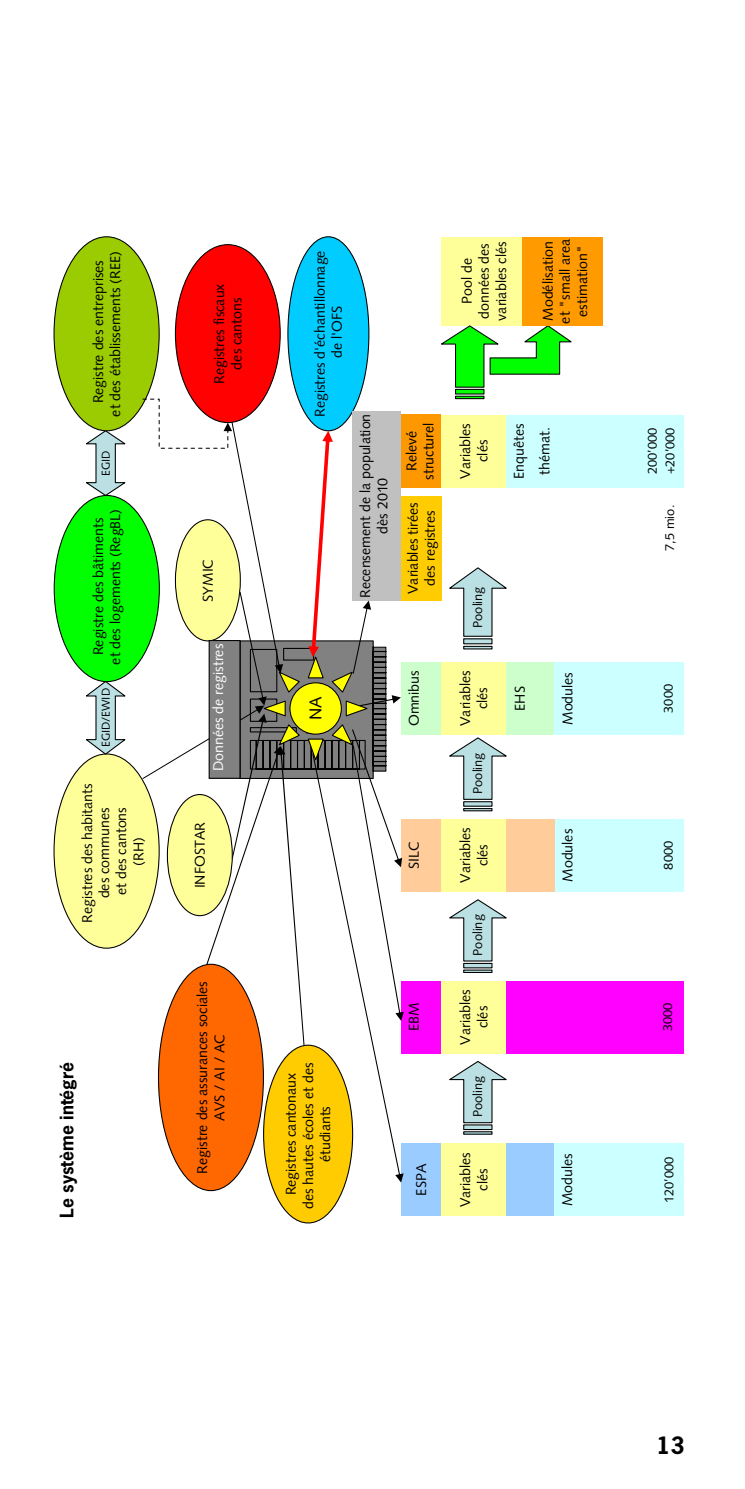
<style>
.page{position:relative;width:745px;height:1489px;background:#fff}
.page>*{position:absolute;margin:0;border:0;box-sizing:border-box;transform-origin:0 0}
.t1{font:700 22.5px "News Gothic Std";color:#000}
.t2{font:700 17.5px "News Gothic Std";color:#000}
.t3{font:17px "Syntax";color:#000}
.t4{font:14.25px/17px "Syntax";color:#000;text-align:center}
.t5{font:14.25px "Syntax";color:#fff}
.t6{font:12.75px/17.5px "Syntax";letter-spacing:.005em;color:#000}
.t7{font:11.5px "Syntax";letter-spacing:.005em;color:#000}
</style>
<div class="page">
<div style="left:175px;top:245px;width:105px;height:177px;background:#ff0101;border-radius:50%"></div>
<div style="left:54px;top:754px;width:105px;height:194px;background:#ffff9a;border-radius:50%"></div>
<div style="left:54px;top:495px;width:105px;height:186px;background:#01ff01;border-radius:50%"></div>
<svg style="left:86px;top:680px;width:40px;height:75px"></svg>
<div style="left:263px;top:1045px;width:89px;height:177px;background:#ffcc01;border-radius:50%"></div>
<div style="left:288px;top:237px;width:80px;height:194px;background:#01ccff;border-radius:50%"></div>
<div style="left:554px;top:818px;width:129px;height:73px;background:#cff"></div>
<div style="left:401px;top:662px;width:40px;height:72px;background:#cfc"></div>
<div style="left:401px;top:818px;width:40px;height:73px;background:#ffcc9a"></div>
<div style="left:401px;top:1143px;width:40px;height:72px;background:#9accff"></div>
<div style="left:401px;top:980px;width:40px;height:73px;background:#ff01ff"></div>
<div style="left:441px;top:980px;width:65px;height:73px;background:#ffff9a"></div>
<div style="left:506px;top:980px;width:177px;height:73px;background:#ff01ff"></div>
<div style="left:441px;top:818px;width:65px;height:73px;background:#ffff9a"></div>
<div style="left:506px;top:818px;width:48px;height:73px;background:#ffcc9a"></div>
<div style="left:441px;top:1143px;width:65px;height:72px;background:#ffff9a"></div>
<div style="left:506px;top:1143px;width:48px;height:72px;background:#9accff"></div>
<div style="left:554px;top:1143px;width:129px;height:72px;background:#cff"></div>
<div style="left:441px;top:662px;width:65px;height:72px;background:#ffff9a"></div>
<div style="left:506px;top:662px;width:48px;height:72px;background:#cfc"></div>
<div style="left:441px;top:237px;width:81px;height:89px;background:#ffff9a"></div>
<div style="left:54px;top:237px;width:105px;height:194px;background:#9acc01;border-radius:50%"></div>
<svg style="left:86px;top:429px;width:40px;height:68px"></svg>
<svg style="left:441px;top:325px;width:131px;height:74px"></svg>
<div style="left:522px;top:237px;width:81px;height:89px;background:#ff9a01"></div>
<div style="left:403px;top:414px;width:29px;height:73px;background:#fe9800"></div>
<img style="left:432px;top:422px;width:8px;height:65px">
<svg style="left:432px;top:414px;width:8px;height:8px"></svg>
<div style="left:441px;top:414px;width:65px;height:73px;background:#ffff9a"></div>
<div style="left:401px;top:495px;width:40px;height:105px;background:#ffcc01"></div>
<div style="left:554px;top:662px;width:129px;height:72px;background:#cff"></div>
<div style="left:506px;top:414px;width:177px;height:73px;background:#cff"></div>
<svg style="left:142px;top:398px;width:261px;height:784px"></svg>
<svg style="left:449px;top:567px;width:58px;height:83px"></svg>
<svg style="left:449px;top:1061px;width:58px;height:74px"></svg>
<svg style="left:449px;top:899px;width:58px;height:74px"></svg>
<svg style="left:449px;top:737px;width:58px;height:74px"></svg>
<p class="t4" style="left:90px;top:416px;width:167px;rotate:-90deg">Registre des entreprises<br>et des établissements (REE)</p>
<p class="t7" style="left:99px;top:476px;width:27px;rotate:-90deg">EGID</p>
<p class="t4" style="left:90px;top:664px;width:157px;rotate:-90deg">Registre des bâtiments<br>et des logements (RegBL)</p>
<p class="t7" style="left:99px;top:747px;width:61px;rotate:-90deg">EGID/EWID</p>
<p class="t4" style="left:79px;top:922px;width:141px;rotate:-90deg">Registres des habitants des communes<br>et des cantons<br>(RH)</p>
<p class="t2" style="left:55px;top:1217px;width:157px;rotate:-90deg">Le système intégré</p>
<p class="t4" style="left:211px;top:384px;width:102px;rotate:-90deg">Registres fiscaux des cantons</p>
<p class="t4" style="left:199px;top:601px;width:44px;rotate:-90deg">SYMIC</p>
<p class="t5" style="left:210px;top:771px;width:129px;rotate:-90deg">Données de registres</p>
<p class="t4" style="left:191px;top:888px;width:68px;rotate:-90deg">INFOSTAR</p>
<p class="t4" style="left:194px;top:1173px;width:194px;rotate:-90deg">Registre des assurances sociales<br>AVS / AI / AC</p>
<p class="t4" style="left:311px;top:417px;width:168px;rotate:-90deg">Registres d'échantillonnage de l'OFS</p>
<p class="t4" style="left:458px;top:321px;width:81px;rotate:-90deg">Pool de données des variables clés</p>
<p class="t4" style="left:539px;top:323px;width:86px;rotate:-90deg">Modélisation et "small area estimation"</p>
<p class="t4" style="left:356px;top:597px;width:186px;rotate:-90deg">Recensement de la population dès 2010</p>
<p class="t4" style="left:456px;top:478px;width:57px;rotate:-90deg">Variables clés</p>
<p class="t4" style="left:403px;top:479px;width:58px;rotate:-90deg">Relevé structurel</p>
<p class="t4" style="left:404px;top:594px;width:93px;rotate:-90deg">Variables tirées des registres</p>
<p class="t6" style="left:469px;top:628px;width:43px;rotate:-90deg">Pooling</p>
<p class="t4" style="left:505px;top:478px;width:57px;line-height:25.8px;text-align:left;rotate:-90deg">Enquêtes thémat.</p>
<p class="t6" style="left:643px;top:474px;width:48px;rotate:-90deg">200’000 +20’000</p>
<p class="t6" style="left:660px;top:550px;width:47px;rotate:-90deg">7,5 mio.</p>
<p class="t3" style="left:305px;top:720px;width:25px;rotate:-90deg">NA</p>
<p class="t4" style="left:282px;top:1208px;width:148px;rotate:-90deg">Registres cantonaux des hautes écoles et des étudiants</p>
<p class="t4" style="left:405px;top:726px;width:57px;rotate:-90deg">Omnibus</p>
<p class="t4" style="left:405px;top:869px;width:29px;rotate:-90deg">SILC</p>
<p class="t4" style="left:405px;top:1031px;width:30px;rotate:-90deg">EBM</p>
<p class="t4" style="left:412px;top:1195px;width:33px;rotate:-90deg">ESPA</p>
<p class="t4" style="left:456px;top:726px;width:57px;rotate:-90deg">Variables clés</p>
<p class="t6" style="left:469px;top:794px;width:43px;rotate:-90deg">Pooling</p>
<p class="t4" style="left:456px;top:882px;width:57px;rotate:-90deg">Variables clés</p>
<p class="t6" style="left:469px;top:955px;width:43px;rotate:-90deg">Pooling</p>
<p class="t4" style="left:456px;top:1044px;width:57px;rotate:-90deg">Variables clés</p>
<p class="t6" style="left:469px;top:1117px;width:43px;rotate:-90deg">Pooling</p>
<p class="t4" style="left:511px;top:710px;width:26px;rotate:-90deg">EHS</p>
<p class="t4" style="left:558px;top:724px;width:54px;rotate:-90deg">Modules</p>
<p class="t6" style="left:659px;top:712px;width:30px;rotate:-90deg">3000</p>
<p class="t4" style="left:558px;top:881px;width:54px;rotate:-90deg">Modules</p>
<p class="t6" style="left:659px;top:869px;width:30px;rotate:-90deg">8000</p>
<p class="t6" style="left:658px;top:1031px;width:30px;rotate:-90deg">3000</p>
<p class="t4" style="left:456px;top:1207px;width:57px;rotate:-90deg">Variables clés</p>
<p class="t4" style="left:558px;top:1206px;width:54px;rotate:-90deg">Modules</p>
<p class="t6" style="left:660px;top:1202px;width:48px;rotate:-90deg">120’000</p>
<h1 class="t1" style="left:656px;top:1429px;width:28px">13</h1>
</div>
